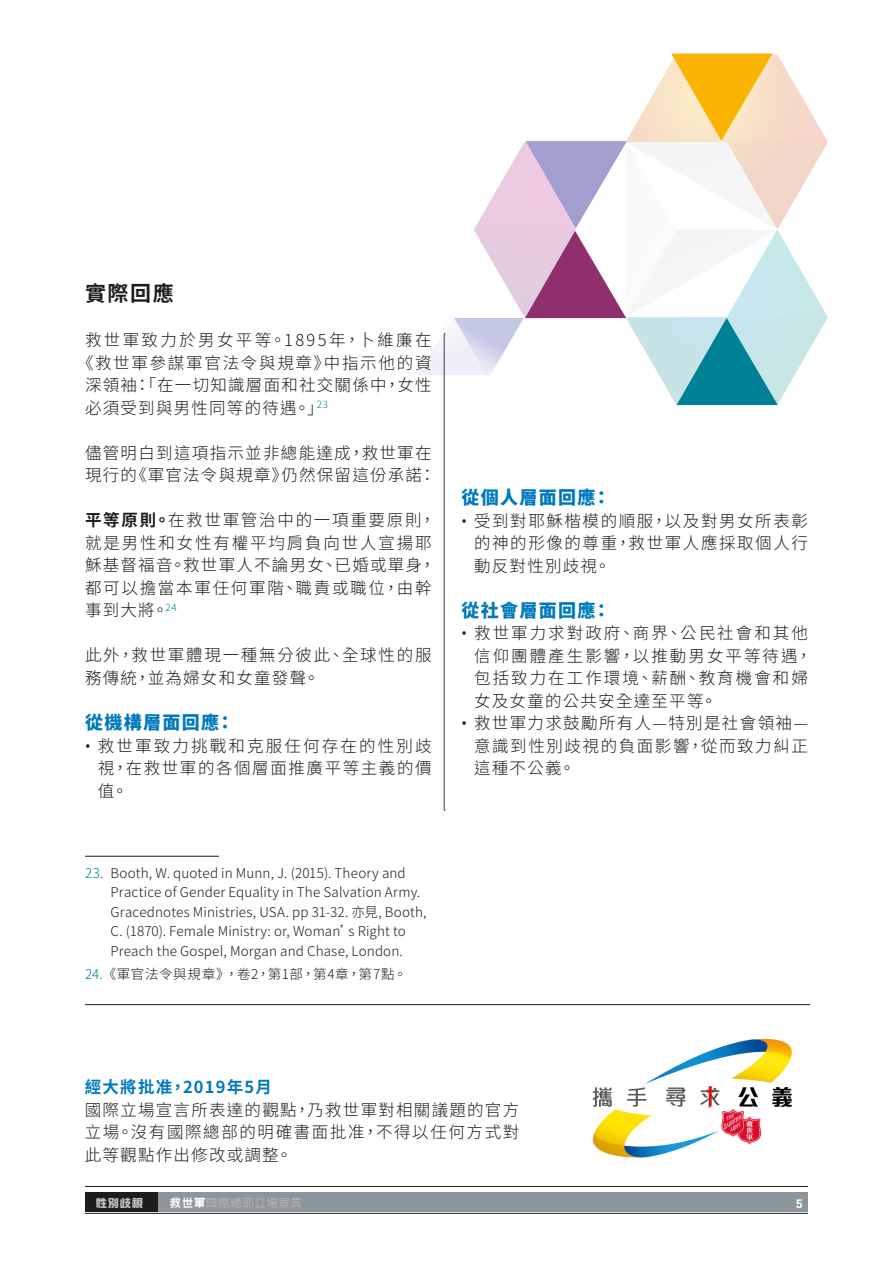
<style>
.page{position:relative;width:893px;height:1263px;background:#fff}
.page>*{position:absolute;margin:0;border:0;box-sizing:border-box;transform-origin:0 0}
.Chi-Subhead-1{font:700 21px "Noto Sans CJ Ktc";color:#1d1d1b}
.Chi-Subhead-2{font:900 18px "Noto Sans CJ Ktc";letter-spacing:.075em;color:#0079bd}
.Chi-BodyText{font:300 16.5px/22.5px "Noto Sans CJ Ktc";letter-spacing:.095em;color:#1d1d1b;text-align:justify}
.Chi-BodyText-2{font:300 16.5px/22.5px "Noto Sans CJ Ktc";letter-spacing:.125em;color:#1d1d1b}
.Chi-BodyText-3{font:300 16.5px "Noto Sans CJ Ktc";letter-spacing:.075em;color:#1d1d1b}
.Chi-BodyText-4{font:300 16.5px "Noto Sans CJ Ktc";letter-spacing:.145em;color:#1d1d1b}
.Chi-BodyText-5{font:700 16.5px "Noto Sans CJ Ktc";letter-spacing:.075em;color:#0079bd}
.t1{font:300 13.5px/19.5px "Noto Sans CJ Ktc";letter-spacing:.01em;color:#1d1d1b}
.t2{font:300 13.5px "Noto Sans CJ Ktc";letter-spacing:.045em;color:#1d1d1b}
.t3{font:700 12px "Roboto";color:#fff}
.t4{font:300 11.25px "AR Hei B5 HK";letter-spacing:.075em;color:#c1c1c0}
.t5{font:11.25px "DF Zong Yi Std W9";color:#c1c1c0}
.s1{font-weight:700}
.s2{font-family:"Roboto";font-weight:400}
.s3{color:#008296}
.s4{font-family:"AR Hei B5";font-weight:800;color:#fff}
</style>
<div class="page">
<hr style="left:85px;top:1186px;width:723px;height:1px;background:#1d1d1b">
<hr style="left:85px;top:1004px;width:725px;height:1px;background:#1d1d1b">
<svg style="left:418px;top:54px;width:410px;height:757px"></svg>
<div style="left:85px;top:1192px;width:723px;height:20px;background:#8d969a"></div>
<div style="left:85px;top:1192px;width:73px;height:20px;background:#1d1d1b"></div>
<hr style="left:85px;top:1213px;width:723px;height:1px;background:#1d1d1b">
<img style="left:592px;top:1038px;width:200px;height:120px">
<hr style="left:85px;top:856px;width:134px;height:1px;background:#1d1d1b">
<p class="Chi-Subhead-1" style="left:85px;top:282px;width:90px">實際回應</p>
<p class="Chi-BodyText-4" style="left:85px;top:331px;width:348px">救世軍致力於男女平等。1895年，卜維廉在</p>
<p class="Chi-BodyText" style="left:77px;top:352px;width:356px">《救世軍參謀軍官法令與規章》中指示他的資</p>
<p class="Chi-BodyText-3" style="left:85px;top:376px;width:348px">深領袖：「在一切知識層面和社交關係中，女性</p>
<p class="Chi-BodyText-3" style="left:85px;top:398px;width:245px">必須受到與男性同等的待遇。」<sup>23</sup></p>
<p class="Chi-BodyText" style="left:85px;top:442px;width:352px">儘管明白到這項指示並非總能達成，救世軍在現行的《軍官法令與規章》仍然保留這份承諾：</p>
<p class="Chi-BodyText" style="left:85px;top:509px;width:352px;text-align:left"><span class="s1">平等原則。</span>在救世軍管治中的一項重要原則，就是男性和女性有權平均肩負向世人宣揚耶穌基督福音。救世軍人不論男女、已婚或單身，都可以擔當本軍任何軍階、職責或職位，由幹事到大將。<sup>24</sup></p>
<p class="Chi-BodyText" style="left:85px;top:644px;width:348px">此外，救世軍體現一種無分彼此、全球性的服務傳統，並為婦女和女童發聲。</p>
<p class="Chi-Subhead-2" style="left:85px;top:712px;width:150px">從機構層面回應：</p>
<p class="Chi-BodyText" style="left:98px;top:735px;width:335px;text-indent:-13px"><span class="s2">•</span> 救世軍致力挑戰和克服任何存在的性別歧視，在救世軍的各個層面推廣平等主義的價值。</p>
<p class="t1" style="left:111px;top:863px;width:318px;text-indent:-26px"><span class="s3">23.</span> Booth, W. quoted in Munn, J. (2015). Theory and Practice of Gender Equality in The Salvation Army.<br>Gracednotes Ministries, USA. pp 31-32. 亦見, Booth, C. (1870). Female Ministry: or, Woman’s Right to Preach the Gospel, Morgan and Chase, London.</p>
<p class="t2" style="left:85px;top:967px;width:323px"><span class="s3">24.</span>《軍官法令與規章》，卷2，第1部，第4章，第7點。</p>
<p class="Chi-Subhead-2" style="left:461px;top:487px;width:150px">從個人層面回應：</p>
<p class="Chi-BodyText" style="left:474px;top:510px;width:335px;text-indent:-13px"><span class="s2">•</span> 受到對耶穌楷模的順服，以及對男女所表彰的神的形像的尊重，救世軍人應採取個人行動反對性別歧視。</p>
<p class="Chi-Subhead-2" style="left:461px;top:600px;width:150px">從社會層面回應：</p>
<p class="Chi-BodyText-2" style="left:474px;top:622px;width:339px;text-indent:-13px"><span class="s2">•</span> 救世軍力求對政府、商界、公民社會和其他信仰團體產生影響，以推動男女平等待遇，包括致力在工作環境、薪酬、教育機會和婦女及女童的公共安全達至平等。</p>
<p class="Chi-BodyText" style="left:474px;top:712px;width:335px;text-indent:-13px"><span class="s2">•</span> 救世軍力求鼓勵所有人—特別是社會領袖—意識到性別歧視的負面影響，從而致力糾正這種不公義。</p>
<p class="Chi-BodyText-5" style="left:85px;top:1078px;width:189px">經大將批准，2019年5月</p>
<p class="Chi-BodyText" style="left:85px;top:1099px;width:436px">國際立場宣言所表達的觀點，乃救世軍對相關議題的官方立場。沒有國際總部的明確書面批准，不得以任何方式對此等觀點作出修改或調整。</p>
<p class="t5" style="left:96px;top:1196px;width:49px">性別歧視</p>
<p class="t4" style="left:170px;top:1197px;width:134px"><span class="s4">救世軍</span>國際總部立場宣言</p>
<p class="t3" style="left:796px;top:1195px;width:8px">5</p>
</div>
